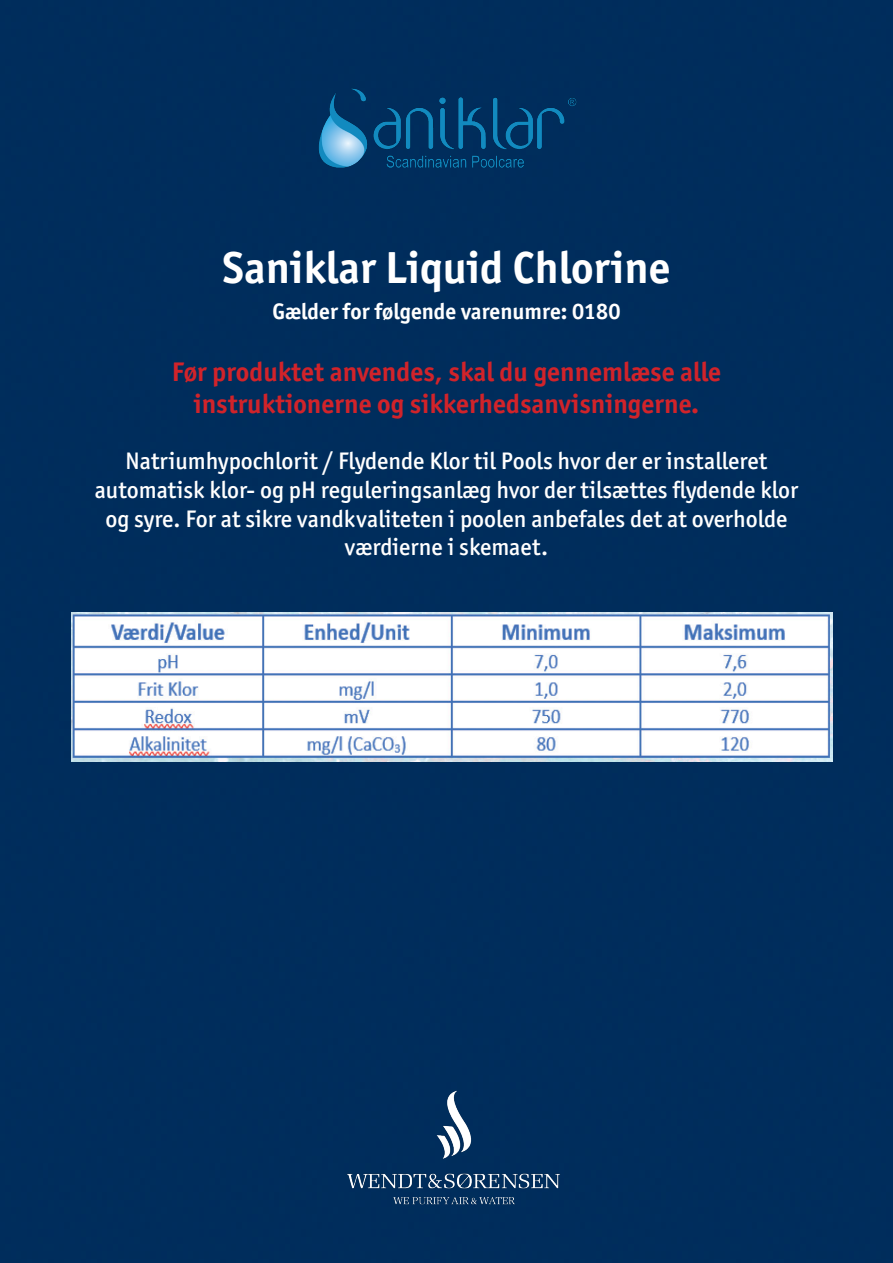
<style>
.page{position:relative;width:893px;height:1263px;background:#002d5c}
.page>*{position:absolute;margin:0;border:0;box-sizing:border-box;transform-origin:0 0}
.t1{font:700 45px "Officina Sans ITC Pro";color:#fff}
.t2{font:700 27px "Officina Sans ITC Pro";color:#d1232a}
.t3{font:500 24px/28.8px "Officina Sans ITC Pro";color:#fff;text-align:center}
.t4{font:700 22.5px "Officina Sans ITC Pro";color:#fff}
</style>
<div class="page">
<div style="left:264px;top:0;width:367px;height:387px;background:#002d5c"></div>
<div style="left:256px;top:1067px;width:397px;height:159px;background:#002d5c"></div>
<img style="left:72px;top:612px;width:760px;height:150px">
<p class="t1" style="left:223px;top:240px;width:449px">Saniklar Liquid Chlorine</p>
<p class="t4" style="left:273px;top:298px;width:349px">Gælder for følgende varenumre: 0180</p>
<p class="t2" style="left:172px;top:355px;width:551px">Før produktet anvendes, skal du gennemlæse alle</p>
<p class="t2" style="left:194px;top:387px;width:507px">instruktionerne og sikkerhedsanvisningerne.</p>
<p class="t3" style="left:95px;top:446px;width:705px">Natriumhypochlorit / Flydende Klor til Pools hvor der er installeret automatisk klor- og pH reguleringsanlæg hvor der tilsættes flydende klor og syre. For at sikre vandkvaliteten i poolen anbefales det at overholde</p>
<p class="t3" style="left:345px;top:532px;width:205px">værdierne i skemaet.</p>
</div>
